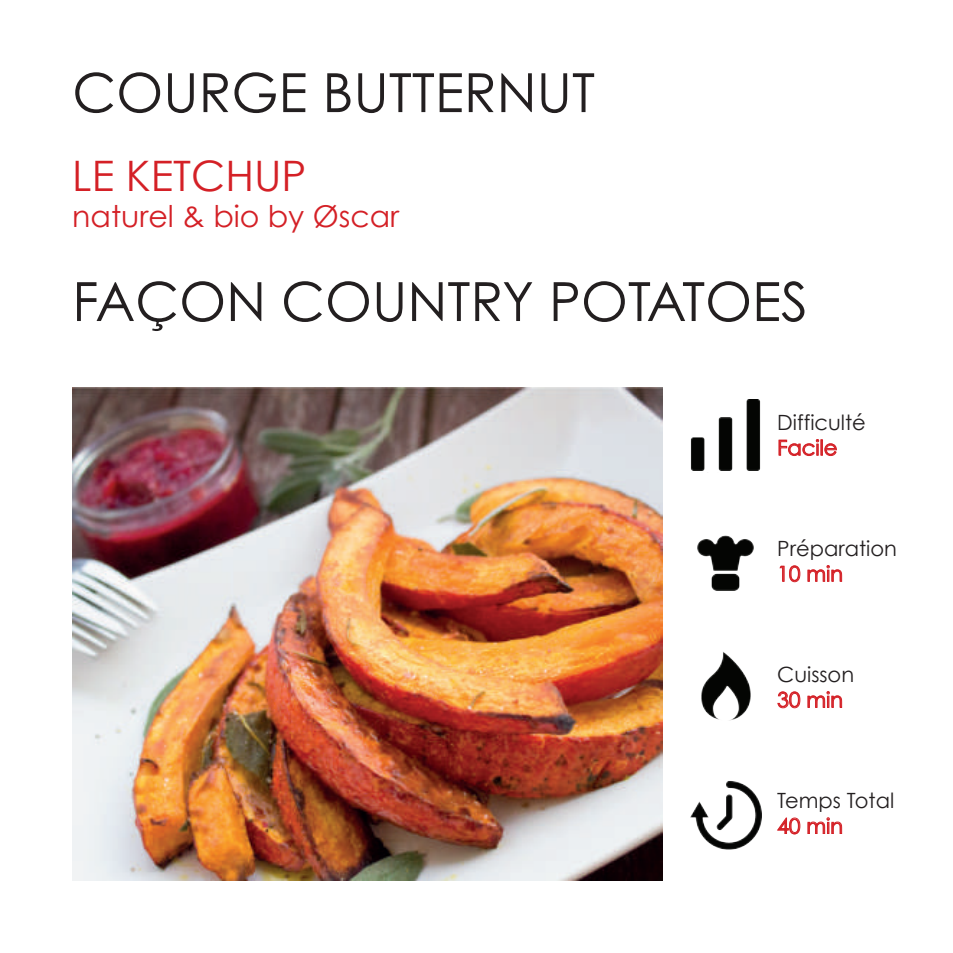
<style>
.page{position:relative;width:953px;height:953px;background:#fff}
.page>*{position:absolute;margin:0;border:0;box-sizing:border-box;transform-origin:0 0}
.t1{font:54px "Century Gothic";color:#231f20}
.t2{font:42px "Century Gothic";color:#d42026}
.t3{font:30px "Century Gothic";color:#d42026}
.t4{font:21px "Century Gothic";color:#231f20}
.t5{font:21px "Century Gothic";color:#d42026}
</style>
<div class="page">
<svg style="left:778px;top:439px;width:59px;height:17px"></svg>
<svg style="left:779px;top:565px;width:21px;height:17px"></svg>
<svg style="left:807px;top:565px;width:35px;height:17px"></svg>
<svg style="left:777px;top:691px;width:23px;height:17px"></svg>
<svg style="left:807px;top:691px;width:35px;height:17px"></svg>
<svg style="left:777px;top:817px;width:23px;height:17px"></svg>
<svg style="left:807px;top:817px;width:35px;height:17px"></svg>
<img style="left:701px;top:652px;width:50px;height:69px">
<img style="left:690px;top:400px;width:71px;height:71px">
<img style="left:690px;top:781px;width:71px;height:69px">
<img style="left:697px;top:535px;width:57px;height:56px">
<img style="left:72px;top:387px;width:590px;height:493px">
<h1 class="t1" style="left:72px;top:60px;width:524px">COURGE BUTTERNUT</h1>
<h2 class="t2" style="left:72px;top:150px;width:235px">LE KETCHUP</h2>
<h3 class="t3" style="left:72px;top:198px;width:328px">naturel &amp; bio by Øscar</h3>
<h1 class="t1" style="left:72px;top:268px;width:737px">FAÇON COUNTRY POTATOES</h1>
<p class="t4" style="left:777px;top:409px;width:90px">Difficulté</p>
<p class="t5" style="left:777px;top:435px;width:62px">Facile</p>
<p class="t4" style="left:777px;top:535px;width:121px">Préparation</p>
<p class="t5" style="left:777px;top:561px;width:67px">10 min</p>
<p class="t4" style="left:777px;top:661px;width:78px">Cuisson</p>
<p class="t5" style="left:777px;top:687px;width:67px">30 min</p>
<p class="t4" style="left:777px;top:787px;width:118px">Temps Total</p>
<p class="t5" style="left:777px;top:813px;width:67px">40 min</p>
</div>
